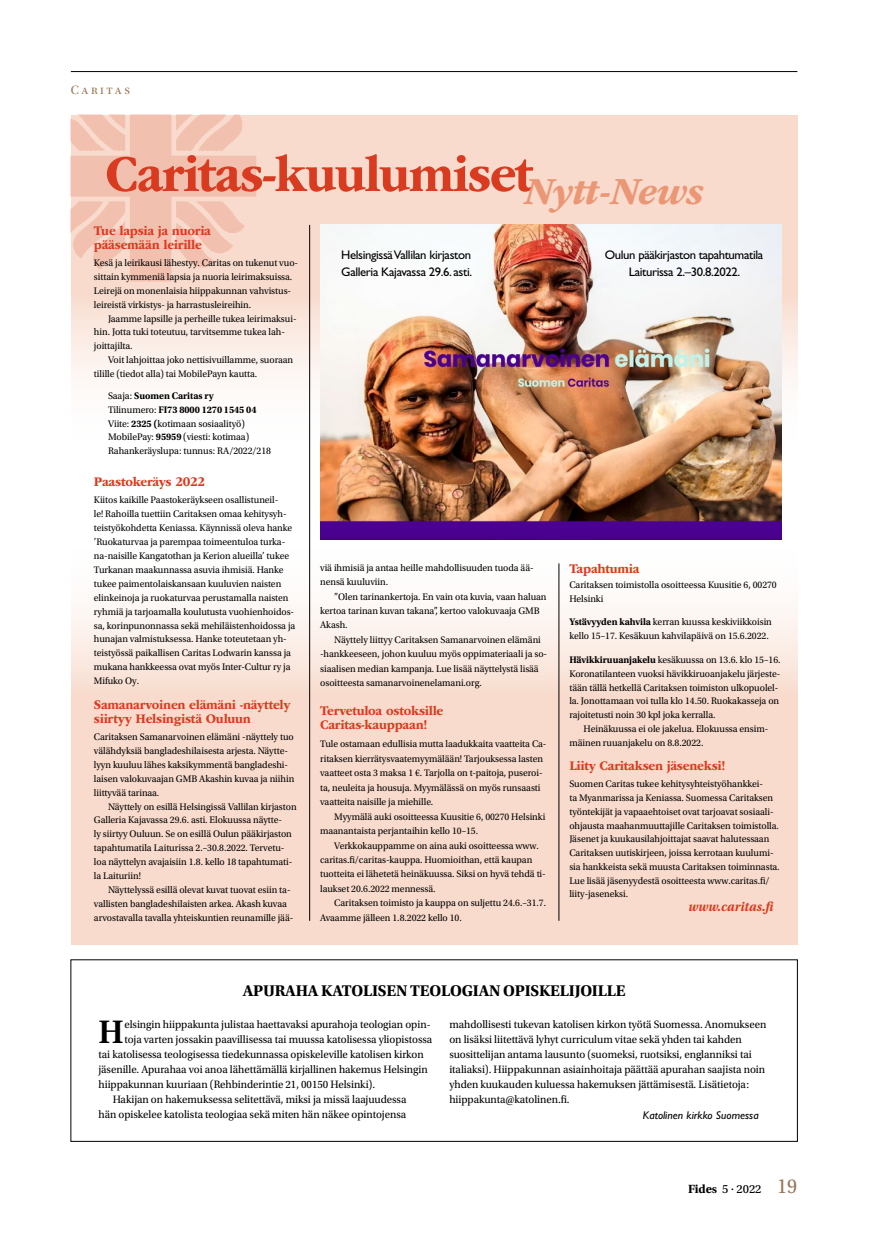
<style>
.page{position:relative;width:886px;height:1241px;background:#fff}
.page>*{position:absolute;margin:0;border:0;box-sizing:border-box;transform-origin:0 0}
.t1{font:700 53.75px "ITC Garamond Std";letter-spacing:-.03em;color:#d93b20;scale:.94 1}
.t2{font:600 34.25px "Utopia Std";color:#000}
.t3{font:700 16.25px "Utopia Std";letter-spacing:-.015em;color:#000}
.t4{font:700 13.75px/13.9px "ITC Garamond Std";letter-spacing:-.02em;color:#d93b20;scale:.94 1}
.t5{font:italic 700 13.75px "Utopia Std";color:#d93b20;scale:.95 1}
.t6{font:12.5px/17.5px "Gill Sans Std";letter-spacing:-.03em;color:#000}
.t7{font:12.5px "Utopia Std Capt";color:#000}
.t8{font:12.5px "Utopia Std Subh";letter-spacing:.2em;color:#997655}
.t9{font:11.25px/15px "Utopia Std";letter-spacing:-.005em;color:#000}
.t10{font:italic 11.25px "Gill Sans Std";color:#000}
.t11{font:10px/13.9px "Utopia Std";letter-spacing:-.005em;color:#000}
.s1{font-weight:700}
.s2{font-family:"Utopia Std";font-weight:700}
.s3{font-family:"Utopia Std";font-weight:600}
.s4{font-family:"Utopia Std";font-size:21.25px;color:#997655}
</style>
<div class="page">
<svg style="left:71px;top:115px;width:726px;height:336px;fill:#f8dbcc"></svg>
<hr style="left:71px;top:71px;width:726px;height:1px;background:#000">
<svg style="left:71px;top:538px;width:726px;height:406px;fill:#f8dbcc"></svg>
<img style="left:71px;top:115px;width:195px;height:208px">
<hr style="left:309px;top:225px;width:1px;height:695px;background:#000">
<hr style="left:559px;top:563px;width:1px;height:357px;background:#000">
<img style="left:321px;top:225px;width:461px;height:314px">
<p class="t8" style="left:71px;top:83px;width:61px">Caritas</p>
<h1 class="t1" style="left:105px;top:143px;width:638px">Caritas-kuulumiset<sub>Nytt-News</sub></h1>
<h3 class="t4" style="left:94px;top:223px;width:126px">Tue lapsia ja nuoria pääsemään leirille</h3>
<p class="t11" style="left:94px;top:256px;width:206px">Kesä ja leirikausi lähestyy. Caritas on tukenut vuo&shy;sittain kymmeniä lapsia ja nuoria leirimaksuissa.<br>Leirejä on monenlaisia hiippakunnan vahvistus&shy;leireistä virkistys- ja harrastusleireihin.</p>
<p class="t11" style="left:94px;top:311px;width:204px;text-indent:14px">Jaamme lapsille ja perheille tukea leirimaksui&shy;hin. Jotta tuki toteutuu, tarvitsemme tukea lah&shy;joittajilta.</p>
<p class="t11" style="left:94px;top:353px;width:201px;text-indent:14px">Voit lahjoittaa joko nettisivuillamme, suoraan tilille (tiedot alla) tai MobilePayn kautta.</p>
<p class="t11" style="left:108px;top:388px;width:164px">Saaja: <span class="s1">Suomen Caritas ry<br></span>Tilinumero: <span class="s1">FI73 8000 1270 1545 04<br></span>Viite: <span class="s1">2325 (</span>kotimaan sosiaalityö)<br>MobilePay: <span class="s1">95959</span> (viesti: kotimaa)<br>Rahankeräyslupa: tunnus: RA/2022/218</p>
<h3 class="t4" style="left:94px;top:474px;width:120px">Paastokeräys 2022</h3>
<p class="t11" style="left:94px;top:493px;width:203px">Kiitos kaikille Paastokeräykseen osallistuneil-<br>le! Rahoilla tuettiin Caritaksen omaa kehitysyh&shy;teistyökohdetta Keniassa. Käynnissä oleva hanke ’Ruokaturvaa ja parempaa toimeentuloa turka&shy;na-naisille Kangatothan ja Kerion alueilla’ tukee Turkanan maakunnassa asuvia ihmisiä. Hanke tukee paimentolaiskansaan kuuluvien naisten elinkeinoja ja ruokaturvaa perustamalla naisten ryhmiä ja tarjoamalla koulutusta vuohienhoidos&shy;sa, korinpunonnassa sekä mehiläistenhoidossa ja hunajan valmistuksessa. Hanke toteutetaan yh&shy;teistyössä paikallisen Caritas Lodwarin kanssa ja mukana hankkeessa ovat myös Inter-Cultur ry ja Mifuko Oy.</p>
<h3 class="t4" style="left:94px;top:697px;width:211px">Samanarvoinen elämäni -näyttely siirtyy Helsingistä Ouluun</h3>
<p class="t11" style="left:94px;top:730px;width:202px">Caritaksen Samanarvoinen elämäni -näyttely tuo välähdyksiä bangladeshilaisesta arjesta. Näytte&shy;lyyn kuuluu lähes kaksikymmentä bangladeshi&shy;laisen valokuvaajan GMB Akashin kuvaa ja niihin liittyvää tarinaa.</p>
<p class="t11" style="left:94px;top:799px;width:204px;text-indent:14px">Näyttely on esillä Helsingissä Vallilan kirjaston Galleria Kajavassa 29.6. asti. Elokuussa näytte-<br>ly siirtyy Ouluun. Se on esillä Oulun pääkirjaston tapahtumatila Laiturissa 2.–30.8.2022. Tervetu&shy;loa näyttelyn avajaisiin 1.8. kello 18 tapahtumati&shy;la Laituriin!</p>
<p class="t11" style="left:94px;top:882px;width:201px;text-indent:14px">Näyttelyssä esillä olevat kuvat tuovat esiin ta&shy;vallisten bangladeshilaisten arkea. Akash kuvaa arvostavalla tavalla yhteiskuntien reunamille jää-</p>
<p class="t6" style="left:341px;top:246px;width:133px">Helsingissä Vallilan kirjaston<br>Galleria Kajavassa 29.6. asti.</p>
<p class="t6" style="left:605px;top:246px;width:160px;text-align:center">Oulun pääkirjaston tapahtumatila<br>Laiturissa 2.–30.8.2022.</p>
<p class="t11" style="left:320px;top:560px;width:215px;line-height:14.5px">viä ihmisiä ja antaa heille mahdollisuuden tuoda ää&shy;nensä kuuluviin.</p>
<p class="t11" style="left:320px;top:589px;width:228px;line-height:14.5px;text-indent:14px">”Olen tarinankertoja. En vain ota kuvia, vaan haluan kertoa tarinan kuvan takana”, kertoo valokuvaaja GMB<br>Akash.</p>
<p class="t11" style="left:320px;top:632px;width:228px;line-height:14.5px;text-indent:14px">Näyttely liittyy Caritaksen Samanarvoinen elämäni -hankkeeseen, johon kuuluu myös oppimateriaali ja so&shy;siaalisen median kampanja. Lue lisää näyttelystä lisää osoitteesta samanarvoinenelamani.org.</p>
<h3 class="t4" style="left:320px;top:703px;width:133px;line-height:14.4px">Tervetuloa ostoksille<br>Caritas-kauppaan!</h3>
<p class="t11" style="left:320px;top:737px;width:228px;line-height:14.5px">Tule ostamaan edullisia mutta laadukkaita vaatteita Ca&shy;ritaksen kierrätysvaatemyymälään! Tarjouksessa lasten vaatteet osta 3 maksa 1 €. Tarjolla on t-paitoja, puseroi&shy;ta, neuleita ja housuja. Myymälässä on myös runsaasti vaatteita naisille ja miehille.</p>
<p class="t11" style="left:320px;top:809px;width:227px;line-height:14.5px;text-indent:14px">Myymälä auki osoitteessa Kuusitie 6, 00270 Helsinki maanantaista perjantaihin kello 10–15.</p>
<p class="t11" style="left:320px;top:838px;width:227px;line-height:14.5px;text-indent:14px">Verkkokauppamme on aina auki osoitteessa www. caritas.fi/caritas-kauppa. Huomioithan, että kaupan tuotteita ei lähetetä heinäkuussa. Siksi on hyvä tehdä ti&shy;laukset 20.6.2022 mennessä.</p>
<p class="t11" style="left:320px;top:895px;width:227px;line-height:14.5px;text-indent:14px">Caritaksen toimisto ja kauppa on suljettu 24.6.–31.7.<br>Avaamme jälleen 1.8.2022 kello 10.</p>
<h3 class="t4" style="left:569px;top:561px;width:76px">Tapahtumia</h3>
<p class="t11" style="left:569px;top:578px;width:209px">Caritaksen toimistolla osoitteessa Kuusitie 6, 00270<br>Helsinki</p>
<p class="t11" style="left:569px;top:615px;width:204px"><span class="s1">Ystävyyden kahvila</span> kerran kuussa keskiviikkoisin kello 15–17. Kesäkuun kahvilapäivä on 15.6.2022.</p>
<p class="t11" style="left:569px;top:653px;width:213px"><span class="s1">Hävikkiruuanjakelu</span> kesäkuussa on 13.6. klo 15–16.<br>Koronatilanteen vuoksi hävikkiruoanjakelu järjeste&shy;tään tällä hetkellä Caritaksen toimiston ulkopuolel&shy;la. Jonottamaan voi tulla klo 14.50. Ruokakasseja on rajoitetusti noin 30 kpl joka kerralla.</p>
<p class="t11" style="left:569px;top:722px;width:200px;text-indent:14px">Heinäkuussa ei ole jakelua. Elokuussa ensim&shy;mäinen ruuanjakelu on 8.8.2022.</p>
<h3 class="t4" style="left:569px;top:758px;width:168px">Liity Caritaksen jäseneksi!</h3>
<p class="t11" style="left:569px;top:777px;width:212px">Suomen Caritas tukee kehitysyhteistyöhankkei-<br>ta Myanmarissa ja Keniassa. Suomessa Caritaksen työntekijät ja vapaaehtoiset ovat tarjoavat sosiaali&shy;ohjausta maahanmuuttajille Caritaksen toimistolla.<br>Jäsenet ja kuukausilahjoittajat saavat halutessaan Caritaksen uutiskirjeen, joissa kerrotaan kuulumi&shy;sia hankkeista sekä muusta Caritaksen toiminnasta.<br>Lue lisää jäsenyydestä osoitteesta www.caritas.fi/ liity-jaseneksi.</p>
<h3 class="t5" style="left:688px;top:898px;width:93px">www.caritas.fi</h3>
<h3 class="t3" style="left:243px;top:981px;width:384px">APURAHA KATOLISEN TEOLOGIAN OPISKELIJOILLE</h3>
<h2 class="t2" style="left:99px;top:1011px;width:27px">H</h2>
<p class="t9" style="left:124px;top:1016px;width:308px">elsingin hiippakunta julistaa haettavaksi apurahoja teologian opin-</p>
<p class="t9" style="left:124px;top:1031px;width:309px">toja varten jossakin paavillisessa tai muussa katolisessa yliopistossa</p>
<p class="t9" style="left:98px;top:1046px;width:327px">tai katolisessa teologisessa tiedekunnassa opiskeleville katolisen kirkon</p>
<p class="t9" style="left:98px;top:1061px;width:331px">jäsenille. Apurahaa voi anoa lähettämällä kirjallinen hakemus Helsingin</p>
<p class="t9" style="left:98px;top:1076px;width:278px">hiippakunnan kuuriaan (Rehbinderintie 21, 00150 Helsinki).</p>
<p class="t9" style="left:113px;top:1091px;width:295px">Hakijan on hakemuksessa selitettävä, miksi ja missä laajuudessa</p>
<p class="t9" style="left:98px;top:1106px;width:309px">hän opiskelee katolista teologiaa sekä miten hän näkee opintojensa</p>
<p class="t9" style="left:449px;top:1016px;width:318px">mahdollisesti tukevan katolisen kirkon työtä Suomessa. Anomukseen on lisäksi liitettävä lyhyt curriculum vitae sekä yhden tai kahden suosittelijan antama lausunto (suomeksi, ruotsiksi, englanniksi tai italiaksi). Hiippakunnan asiainhoitaja päättää apurahan saajista noin yhden kuukauden kuluessa hakemuksen jättämisestä. Lisätietoja: hiippakunta@katolinen.fi.</p>
<p class="t10" style="left:643px;top:1108px;width:117px">Katolinen kirkko Suomessa</p>
<p class="t7" style="left:688px;top:1181px;width:111px"><span class="s2">Fide</span><span class="s3">s</span> 5 . 2022 <span class="s4">19</span></p>
</div>
